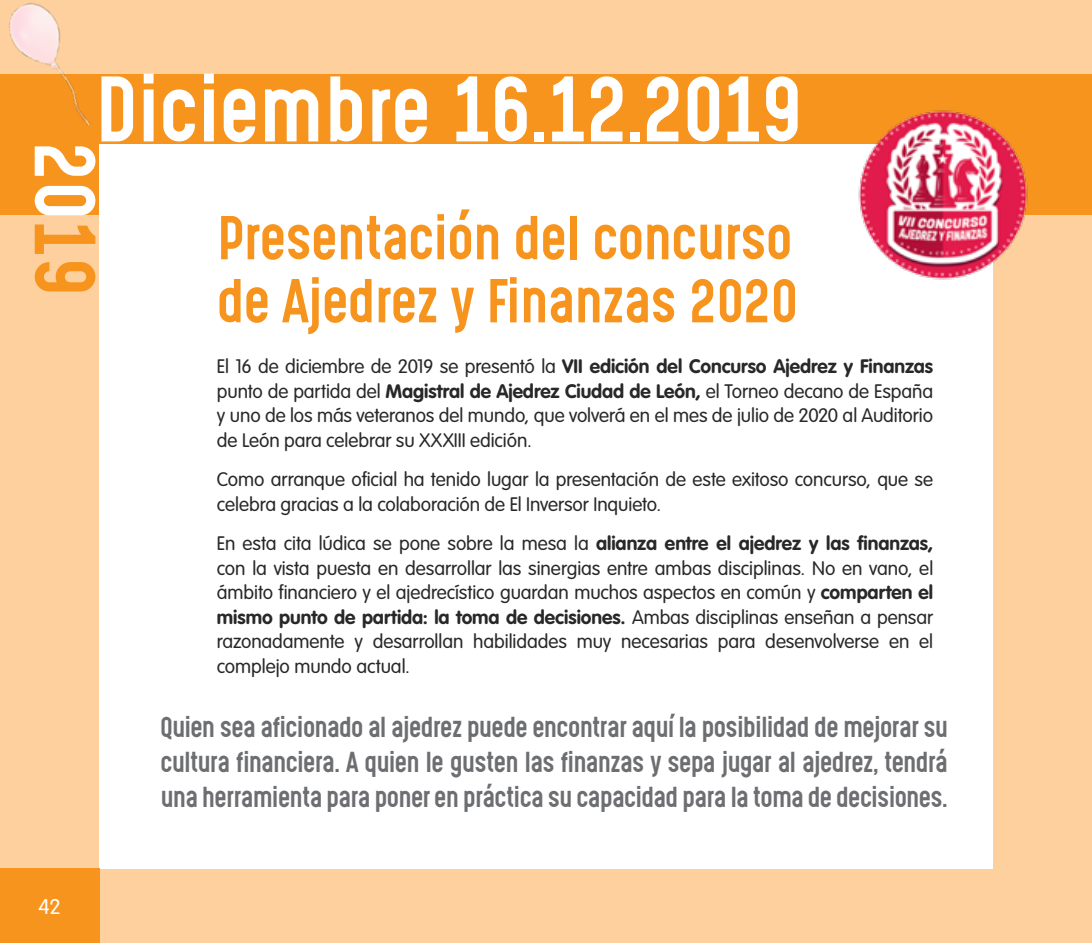
<style>
.page{position:relative;width:1092px;height:943px;background:#fff}
.page>*{position:absolute;margin:0;border:0;box-sizing:border-box;transform-origin:0 0}
.t1{font:78.75px "Gotcha Gothic";color:#fff}
.t2{font:73.5px "Gotcha Gothic";color:#fff}
.t3{font:52.5px/63px "Gotcha Gothic";letter-spacing:-.01em;color:#f7941e}
.t4{font:24.5px/35px "Gotcha Gothic";letter-spacing:-.03em;color:#6d6e71;text-align:justify}
.t5{font:300 21px "VAG Rounded Std";color:#fff}
.t6{font:300 19.25px/24.5px "VAG Rounded Std";letter-spacing:-.005em;color:#292829;text-align:justify}
.s1{color:#f7941e}
.s2{font-weight:700}
</style>
<div class="page">
<hr style="left:1091px;top:0;width:1px;height:942px;background:#fed09e">
<hr style="left:1091px;top:74px;width:1px;height:141px;background:#f7941e">
<div style="left:0;top:0;width:1091px;height:943px;background:#fed09e"></div>
<div style="left:0;top:74px;width:1091px;height:141px;background:#f7941e"></div>
<div style="left:99px;top:144px;width:893px;height:724px;background:#fff"></div>
<div style="left:0;top:868px;width:99px;height:75px;background:#f7941e"></div>
<img style="left:9px;top:3px;width:82px;height:123px">
<img style="left:858px;top:110px;width:170px;height:193px">
<h1 class="t1" style="left:94px;top:50px;width:709px">Diciembre 16.12.2019</h1>
<h2 class="t2" style="left:120px;top:142px;width:156px;rotate:90deg">20<span class="s1">19</span></h2>
<p class="t5" style="left:38px;top:894px;width:24px">42</p>
<h3 class="t3" style="left:217px;top:206px;width:582px">Presentación del concurso de Ajedrez y Finanzas 2020</h3>
<p class="t6" style="left:217px;top:355px;width:717px">El 16 de diciembre de 2019 se presentó la <span class="s2">VII edición del Concurso Ajedrez y Finanzas </span>punto de partida del <span class="s2">Magistral de Ajedrez Ciudad de León,</span> el Torneo decano de España y uno de los más veteranos del mundo, que volverá en el mes de julio de 2020 al Auditorio de León para celebrar su XXXIII edición.</p>
<p class="t6" style="left:217px;top:468px;width:717px">Como arranque oficial ha tenido lugar la presentación de este exitoso concurso, que se celebra gracias a la colaboración de El Inversor Inquieto.</p>
<p class="t6" style="left:217px;top:532px;width:717px">En esta cita lúdica se pone sobre la mesa la <span class="s2">alianza entre el ajedrez y las finanzas, </span>con la vista puesta en desarrollar las sinergias entre ambas disciplinas. No en vano, el ámbito financiero y el ajedrecístico guardan muchos aspectos en común y <span class="s2">comparten el mismo punto de partida: la toma de decisiones.</span> Ambas disciplinas enseñan a pensar razonadamente y desarrollan habilidades muy necesarias para desenvolverse en el complejo mundo actual.</p>
<p class="t4" style="left:160px;top:709px;width:788px">Quien sea aficionado al ajedrez puede encontrar aquí la posibilidad de mejorar su cultura financiera. A quien le gusten las finanzas y sepa jugar al ajedrez, tendrá una herramienta para poner en práctica su capacidad para la toma de decisiones.</p>
</div>
